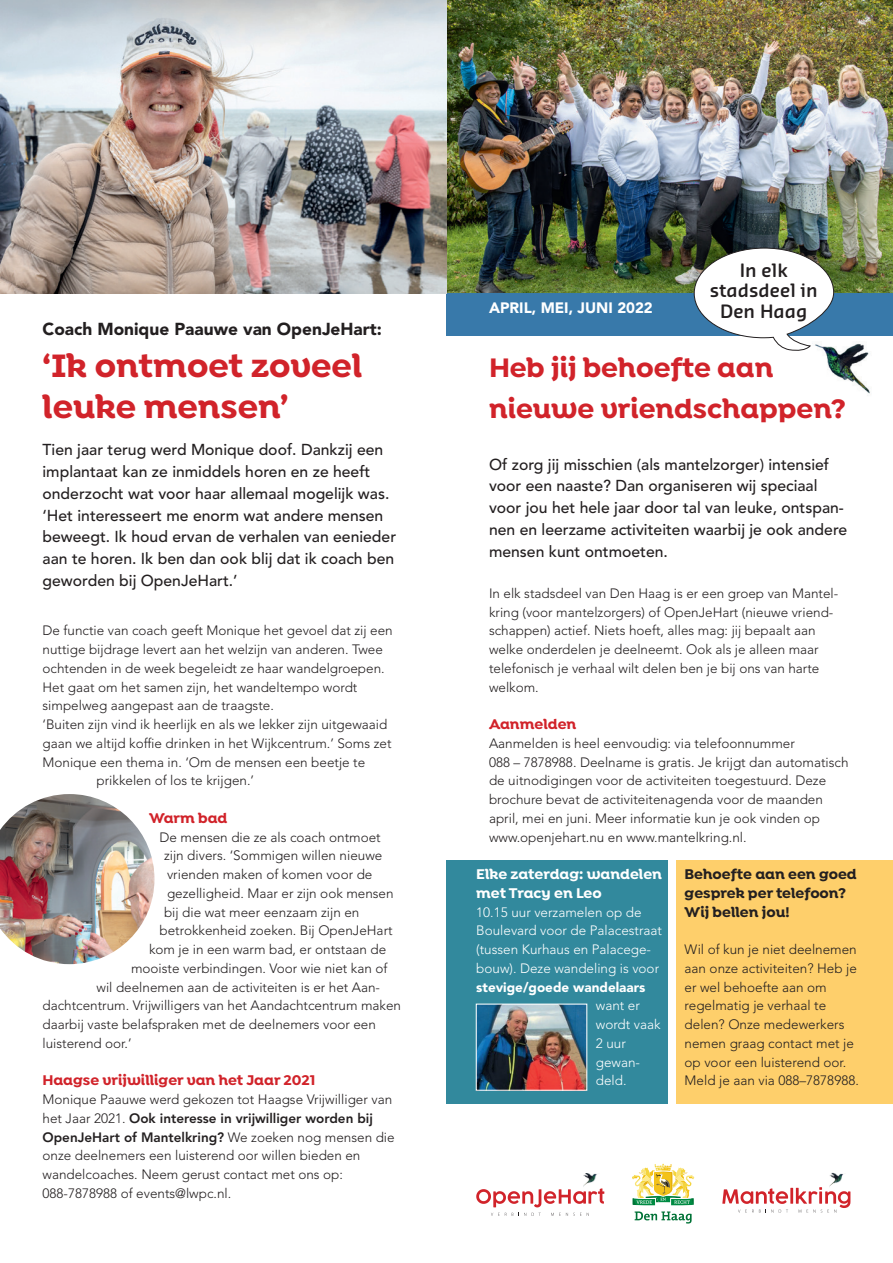
<style>
.page{position:relative;width:893px;height:1263px;background:#fff}
.page>*{position:absolute;margin:0;border:0;box-sizing:border-box;transform-origin:0 0}
.kop{font:700 34.5px/41.2px "Isidora Alt";color:#d1232a}
.kop-2{font:700 28.5px/41.2px "Isidora Alt";color:#d1232a}
.t1{font:600 18px/20.2px "Sansa Soft Std";color:#231f20;text-align:center}
.plat{font:900 17.25px "Avenir LT Std";color:#231f20}
.intro{font:500 15.75px/21.8px "Avenir LT Std";color:#231f20}
.tussenkop{font:700 15px/18.8px "Isidora Alt";color:#231f20}
.tussenkop-2{font:700 15px "Isidora Alt";color:#d1232a}
.tussenkop-3{font:700 15px/18.8px "Isidora Alt";color:#fff}
.plat-2{font:900 15px "Avenir LT Std";color:#fff}
.plat-3{font:300 13.5px/18.8px "Avenir LT Std";color:#231f20}
.plat-4{font:300 13.5px "Avenir LT Std";color:#fff}
.plat-5{font:900 13.5px "Avenir LT Std";color:#fff}
.s1{font-weight:800}
</style>
<div class="page">
<img style="left:0;top:0;width:893px;height:293px">
<img style="left:825px;top:335px;width:55px;height:59px">
<div style="left:446px;top:293px;width:447px;height:42px;background:#3879aa"></div>
<div style="left:446px;top:860px;width:222px;height:244px;background:#32899d"></div>
<div style="left:676px;top:860px;width:217px;height:244px;background:#fecf6b"></div>
<img style="left:0;top:794px;width:154px;height:170px">
<img style="left:478px;top:1005px;width:107px;height:84px">
<div style="left:476px;top:1003px;width:111px;height:88px;border:1px solid #fff"></div>
<svg style="left:635px;top:1211px;width:57px;height:12px"></svg>
<svg style="left:632px;top:1164px;width:62px;height:41px"></svg>
<img style="left:583px;top:1173px;width:14px;height:14px">
<svg style="left:476px;top:1188px;width:128px;height:19px"></svg>
<svg style="left:491px;top:1213px;width:22px;height:3px"></svg>
<svg style="left:551px;top:1213px;width:38px;height:3px"></svg>
<img style="left:829px;top:1173px;width:15px;height:14px">
<svg style="left:722px;top:1187px;width:128px;height:25px"></svg>
<svg style="left:693px;top:247px;width:141px;height:104px"></svg>
<p class="plat" style="left:43px;top:319px;width:341px">Coach Monique Paauwe van OpenJeHart:</p>
<p class="kop" style="left:43px;top:346px;width:321px">‘Ik ontmoet zoveel leuke mensen’</p>
<p class="intro" style="left:43px;top:439px;width:355px">Tien jaar terug werd Monique doof. Dankzij een implantaat kan ze inmiddels horen en ze heeft onderzocht wat voor haar allemaal mogelijk was. ‘Het interesseert me enorm wat andere mensen beweegt. Ik houd ervan de verhalen van eenieder aan te horen. Ik ben dan ook blij dat ik coach ben geworden bij OpenJeHart.’</p>
<p class="plat-3" style="left:43px;top:621px;width:352px">De functie van coach geeft Monique het gevoel dat zij een nuttige bijdrage levert aan het welzijn van anderen. Twee ochtenden in de week begeleidt ze haar wandelgroepen.<br>Het gaat om het samen zijn, het wandeltempo wordt simpelweg aangepast aan de traagste.</p>
<p class="plat-3" style="left:43px;top:715px;width:346px">‘Buiten zijn vind ik heerlijk en als we lekker zijn uitgewaaid</p>
<p class="plat-3" style="left:43px;top:734px;width:350px">gaan we altijd koffie drinken in het Wijkcentrum.’ Soms zet</p>
<p class="plat-3" style="left:43px;top:753px;width:324px">Monique een thema in. ‘Om de mensen een beetje te</p>
<p class="plat-3" style="left:97px;top:771px;width:159px">prikkelen of los te krijgen.’</p>
<p class="tussenkop-2" style="left:149px;top:809px;width:80px">Warm bad</p>
<p class="plat-3" style="left:160px;top:828px;width:224px;text-align:center">De mensen die ze als coach ontmoet zijn divers. ‘Sommigen willen nieuwe</p>
<p class="plat-3" style="left:167px;top:865px;width:207px">vrienden maken of komen voor de</p>
<p class="plat-3" style="left:167px;top:884px;width:228px">gezelligheid. Maar er zijn ook mensen</p>
<p class="plat-3" style="left:164px;top:903px;width:197px">bij die wat meer eenzaam zijn en</p>
<p class="plat-3" style="left:160px;top:921px;width:235px">betrokkenheid zoeken. Bij OpenJeHart</p>
<p class="plat-3" style="left:149px;top:940px;width:239px">kom je in een warm bad, er ontstaan de</p>
<p class="plat-3" style="left:131px;top:959px;width:258px">mooiste verbindingen. Voor wie niet kan of</p>
<p class="plat-3" style="left:97px;top:978px;width:285px">wil deelnemen aan de activiteiten is er het Aan-</p>
<p class="plat-3" style="left:43px;top:996px;width:360px">dachtcentrum. Vrijwilligers van het Aandachtcentrum maken</p>
<p class="plat-3" style="left:43px;top:1015px;width:335px">daarbij vaste belafspraken met de deelnemers voor een</p>
<p class="plat-3" style="left:43px;top:1034px;width:91px">luisterend oor.’</p>
<p class="tussenkop-2" style="left:43px;top:1071px;width:275px">Haagse vrijwilliger van het Jaar 2021</p>
<p class="plat-3" style="left:43px;top:1090px;width:354px">Monique Paauwe werd gekozen tot Haagse Vrijwilliger van het Jaar 2021. <span class="s1">Ook interesse in vrijwilliger worden bij OpenJeHart of Mantelkring?</span> We zoeken nog mensen die onze deelnemers een luisterend oor willen bieden en wandelcoaches. Neem gerust contact met ons op:<br>088-7878988 of events@lwpc.nl.</p>
<p class="plat-2" style="left:489px;top:299px;width:165px">APRIL, MEI, JUNI 2022</p>
<p class="t1" style="left:740px;top:259px;width:50px">In elk</p>
<p class="t1" style="left:710px;top:280px;width:110px">stadsdeel in<br>Den Haag</p>
<p class="kop-2" style="left:489px;top:348px;width:359px">Heb jij behoefte aan nieuwe vriendschappen?</p>
<p class="intro" style="left:489px;top:454px;width:360px">Of zorg jij misschien (als mantelzorger) intensief voor een naaste? Dan organiseren wij speciaal voor jou het hele jaar door tal van leuke, ontspan&shy;nen en leerzame activiteiten waarbij je ook andere mensen kunt ontmoeten.</p>
<p class="plat-3" style="left:489px;top:584px;width:351px">In elk stadsdeel van Den Haag is er een groep van Mantel&shy;kring (voor mantelzorgers) of OpenJeHart (nieuwe vriend&shy;schappen) actief. Niets hoeft, alles mag: jij bepaalt aan welke onderdelen je deelneemt. Ook als je alleen maar telefonisch je verhaal wilt delen ben je bij ons van harte welkom.</p>
<p class="tussenkop-2" style="left:489px;top:715px;width:89px">Aanmelden</p>
<p class="plat-3" style="left:489px;top:734px;width:307px">Aanmelden is heel eenvoudig: via telefoonnummer</p>
<p class="plat-3" style="left:489px;top:753px;width:361px">088 – 7878988. Deelname is gratis. Je krijgt dan automatisch de uitnodigingen voor de activiteiten toegestuurd. Deze brochure bevat de activiteitenagenda voor de maanden april, mei en juni. Meer informatie kun je ook vinden op www.openjehart.nu en www.mantelkring.nl.</p>
<p class="tussenkop-3" style="left:476px;top:865px;width:187px">Elke zaterdag: wandelen met Tracy en Leo</p>
<p class="plat-4" style="left:476px;top:904px;width:167px">10.15 uur verzamelen op de</p>
<p class="plat-4" style="left:476px;top:923px;width:187px">Boulevard voor de Palacestraat</p>
<p class="plat-4" style="left:476px;top:941px;width:176px">(tussen Kurhaus en Palacege-</p>
<p class="plat-4" style="left:476px;top:960px;width:184px">bouw). Deze wandeling is voor</p>
<p class="plat-5" style="left:476px;top:979px;width:171px">stevige/goede wandelaars</p>
<p class="plat-4" style="left:596px;top:998px;width:46px">want er</p>
<p class="plat-4" style="left:596px;top:1016px;width:66px">wordt vaak</p>
<p class="plat-4" style="left:596px;top:1035px;width:32px">2 uur</p>
<p class="plat-4" style="left:596px;top:1054px;width:46px">gewan-</p>
<p class="plat-4" style="left:596px;top:1073px;width:32px">deld.</p>
<p class="tussenkop" style="left:685px;top:865px;width:174px">Behoefte aan een goed gesprek per telefoon?<br>Wij bellen jou!</p>
<p class="plat-3" style="left:685px;top:940px;width:176px">Wil of kun je niet deelnemen aan onze activiteiten? Heb je er wel behoefte aan om regelmatig je verhaal te delen? Onze medewerkers nemen graag contact met je op voor een luisterend oor.<br>Meld je aan via 088–7878988.</p>
</div>
